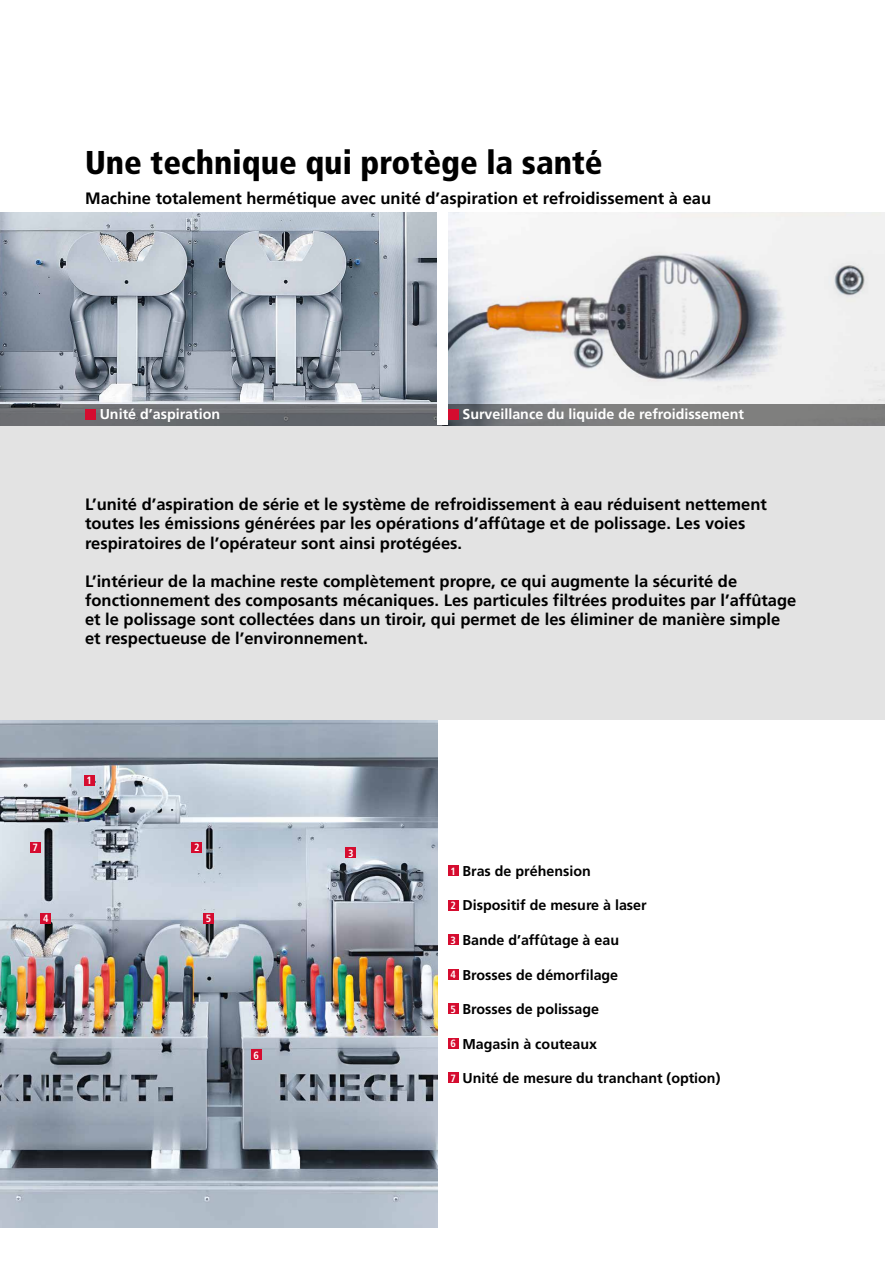
<style>
.page{position:relative;width:885px;height:1263px;background:#fff}
.page>*{position:absolute;margin:0;border:0;box-sizing:border-box;transform-origin:0 0}
.t1{font:900 condensed 33px "Frutiger LT";color:#000}
.t2{font:700 16.5px/19.2px "Frutiger LT";color:#000}
.t3{font:700 14.25px "Frutiger LT";color:#000}
.t4{font:700 14.25px "Frutiger LT";color:#fff}
.t5{font:700 condensed 10.5px "Frutiger LT";color:#fff}
.s1{font-stretch:condensed;font-size:10.5px;color:#fff}
</style>
<div class="page">
<div style="left:0;top:213px;width:884px;height:507px;background:#e3e3e3"></div>
<img style="left:0;top:213px;width:884px;height:191px">
<div style="left:0;top:404px;width:442px;height:21px;background:linear-gradient(to right,#6b6d70,#66696f)"></div>
<svg style="left:448px;top:404px;width:436px;height:21px;background:#7a7a7b"></svg>
<img style="left:0;top:720px;width:437px;height:508px">
<div style="left:437px;top:213px;width:11px;height:212px;background:#fff"></div>
<div style="left:448px;top:865px;width:10px;height:11px;background:#d50c2f"></div>
<div style="left:448px;top:900px;width:10px;height:10px;background:#d50c2f"></div>
<div style="left:448px;top:934px;width:10px;height:11px;background:#d50c2f"></div>
<div style="left:448px;top:969px;width:10px;height:10px;background:#d50c2f"></div>
<div style="left:448px;top:1003px;width:10px;height:11px;background:#d50c2f"></div>
<div style="left:448px;top:1038px;width:10px;height:10px;background:#d50c2f"></div>
<div style="left:448px;top:1072px;width:10px;height:11px;background:#d50c2f"></div>
<div style="left:84px;top:775px;width:11px;height:11px;background:#d50c2f"></div>
<div style="left:345px;top:847px;width:11px;height:11px;background:#d50c2f"></div>
<div style="left:203px;top:913px;width:11px;height:11px;background:#d50c2f"></div>
<div style="left:40px;top:913px;width:11px;height:11px;background:#d50c2f"></div>
<div style="left:251px;top:1049px;width:11px;height:11px;background:#d50c2f"></div>
<div style="left:191px;top:842px;width:11px;height:11px;background:#d50c2f"></div>
<div style="left:30px;top:842px;width:10px;height:11px;background:#d50c2f"></div>
<div style="left:85px;top:409px;width:11px;height:11px;background:#d50c2f"></div>
<div style="left:448px;top:409px;width:10px;height:11px;background:#d50c2f"></div>
<h1 class="t1" style="left:85px;top:142px;width:519px">Une technique qui protège la santé</h1>
<p class="t2" style="left:85px;top:189px;width:627px">Machine totalement hermétique avec unité d’aspiration et refroidissement à eau</p>
<p class="t4" style="left:100px;top:405px;width:122px">Unité d’aspiration</p>
<p class="t4" style="left:462px;top:405px;width:283px">Surveillance du liquide de refroidissement</p>
<p class="t2" style="left:85px;top:495px;width:683px">L’unité d’aspiration de série et le système de refroidissement à eau réduisent nettement toutes les émissions générées par les opérations d’affûtage et de polissage. Les voies respiratoires de l’opérateur sont ainsi protégées.</p>
<p class="t2" style="left:85px;top:572px;width:712px">L’intérieur de la machine reste complètement propre, ce qui augmente la sécurité de fonctionnement des composants mécaniques. Les particules filtrées produites par l’affûtage et le polissage sont collectées dans un tiroir, qui permet de les éliminer de manière simple et respectueuse de l’environnement.</p>
<p class="t5" style="left:87px;top:774px;width:7px">1</p>
<p class="t5" style="left:32px;top:841px;width:7px">7</p>
<p class="t5" style="left:194px;top:841px;width:7px">2</p>
<p class="t5" style="left:43px;top:912px;width:7px">4</p>
<p class="t5" style="left:206px;top:912px;width:7px">5</p>
<p class="t5" style="left:253px;top:1049px;width:7px">6</p>
<p class="t5" style="left:348px;top:847px;width:7px">3</p>
<p class="t3" style="left:450px;top:863px;width:142px"><span class="s1">1</span> Bras de préhension</p>
<p class="t3" style="left:450px;top:897px;width:198px"><span class="s1">2</span> Dispositif de mesure à laser</p>
<p class="t3" style="left:450px;top:932px;width:170px"><span class="s1">3</span> Bande d’affûtage à eau</p>
<p class="t3" style="left:450px;top:966px;width:169px"><span class="s1">4</span> Brosses de démorfilage</p>
<p class="t3" style="left:450px;top:1001px;width:150px"><span class="s1">5</span> Brosses de polissage</p>
<p class="t3" style="left:450px;top:1035px;width:148px"><span class="s1">6</span> Magasin à couteaux</p>
<p class="t3" style="left:450px;top:1070px;width:271px"><span class="s1">7</span> Unité de mesure du tranchant (option)</p>
</div>
